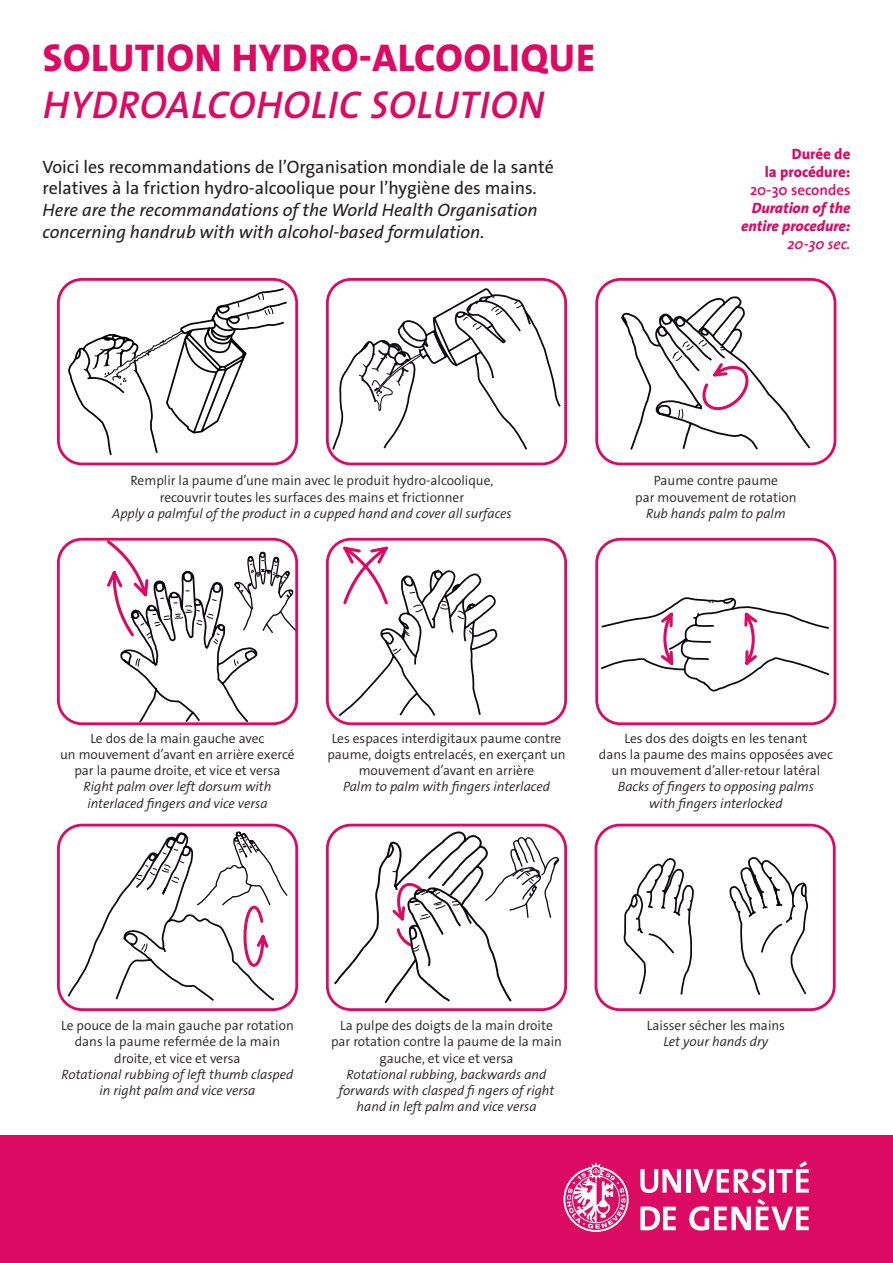
<style>
.page{position:relative;width:893px;height:1263px;background:#fff}
.page>*{position:absolute;margin:0;border:0;box-sizing:border-box;transform-origin:0 0}
.t1{font:800 39px "The Sans Os F";letter-spacing:.02em;color:#db0a62}
.t2{font:italic 600 39px "The Sans Os F";letter-spacing:.02em;color:#db0a62}
.t3{font:18px/21.6px "The Sans Os F";color:#231f20}
.t4{font:italic 18px/21.6px "The Sans Os F";color:#231f20}
.t5{font:italic 800 15px/18px "The Sans Os F";color:#db0a62;text-align:right}
.t6{font:800 15px/18px "The Sans Os F";color:#db0a62;text-align:right}
.t7{font:300 13.5px/16.2px "The Sans Os F";color:#231f20;text-align:center}
.t8{font:italic 300 13.5px/16.2px "The Sans Os F";color:#231f20;text-align:center}
.s1{font-weight:600}
</style>
<div class="page">
<div style="left:326px;top:278px;width:241px;height:187px;border:3px solid #db0a62;border-radius:24px"></div>
<svg style="left:68px;top:278px;width:220px;height:188px"></svg>
<svg style="left:83px;top:293px;width:190px;height:93px"></svg>
<svg style="left:331px;top:287px;width:231px;height:165px"></svg>
<svg style="left:621px;top:296px;width:190px;height:154px"></svg>
<svg style="left:104px;top:537px;width:195px;height:188px"></svg>
<svg style="left:337px;top:544px;width:161px;height:174px"></svg>
<svg style="left:599px;top:620px;width:232px;height:106px"></svg>
<svg style="left:66px;top:582px;width:210px;height:421px"></svg>
<svg style="left:135px;top:848px;width:50px;height:105px"></svg>
<svg style="left:195px;top:824px;width:94px;height:144px"></svg>
<svg style="left:332px;top:828px;width:227px;height:177px"></svg>
<svg style="left:623px;top:597px;width:185px;height:398px"></svg>
<div style="left:326px;top:824px;width:241px;height:187px;border:3px solid #db0a62;border-radius:24px"></div>
<div style="left:595px;top:824px;width:241px;height:187px;border:3px solid #db0a62;border-radius:24px"></div>
<div style="left:57px;top:824px;width:241px;height:187px;border:3px solid #db0a62;border-radius:24px"></div>
<div style="left:57px;top:278px;width:241px;height:187px;border:3px solid #db0a62;border-radius:24px"></div>
<div style="left:57px;top:538px;width:241px;height:187px;border:3px solid #db0a62;border-radius:24px"></div>
<div style="left:326px;top:538px;width:241px;height:187px;border:3px solid #db0a62;border-radius:24px"></div>
<div style="left:595px;top:278px;width:241px;height:187px;border:3px solid #db0a62;border-radius:24px"></div>
<div style="left:595px;top:538px;width:241px;height:187px;border:3px solid #db0a62;border-radius:24px"></div>
<div style="left:0;top:1135px;width:893px;height:128px;background:#db0a62"></div>
<svg style="left:563px;top:1162px;width:66px;height:70px"></svg>
<svg style="left:640px;top:1169px;width:41px;height:24px"></svg>
<hr style="left:686px;top:1169px;width:4px;height:23px;background:#fff">
<svg style="left:693px;top:1169px;width:73px;height:24px"></svg>
<div style="left:769px;top:1169px;width:5px;height:23px;background:#fff"></div>
<svg style="left:777px;top:1161px;width:32px;height:31px"></svg>
<svg style="left:640px;top:1206px;width:36px;height:24px"></svg>
<svg style="left:689px;top:1199px;width:120px;height:31px"></svg>
<p class="t1" style="left:43px;top:33px;width:554px">SOLUTION HYDRO-ALCOOLIQUE</p>
<p class="t2" style="left:43px;top:80px;width:503px">HYDROALCOHOLIC SOLUTION</p>
<p class="t3" style="left:43px;top:156px;width:513px">Voici les recommandations de l’Organisation mondiale de la santé relatives à la friction hydro-alcoolique pour l’hygiène des mains.</p>
<p class="t4" style="left:43px;top:199px;width:497px">Here are the recommandations of the World Health Organisation concerning handrub with with alcohol-based formulation.</p>
<p class="t6" style="left:750px;top:145px;width:102px">Durée de<br>la procédure:<br><span class="s1">20-30 secondes</span></p>
<p class="t5" style="left:741px;top:199px;width:111px">Duration of the entire procedure:<br><span class="s1">20-30 sec.</span></p>
<p class="t7" style="left:131px;top:473px;width:364px">Remplir la paume d’une main avec le produit hydro-alcoolique, recouvrir toutes les surfaces des mains et frictionner</p>
<p class="t8" style="left:112px;top:505px;width:401px">Apply a palmful of the product in a cupped hand and cover all surfaces</p>
<p class="t7" style="left:635px;top:473px;width:163px">Paume contre paume<br>par mouvement de rotation</p>
<p class="t8" style="left:646px;top:505px;width:141px">Rub hands palm to palm</p>
<p class="t7" style="left:60px;top:730px;width:236px">Le dos de la main gauche avec<br>un mouvement d’avant en arrière exercé par la paume droite, et vice et versa</p>
<p class="t8" style="left:84px;top:779px;width:189px;text-align:left">Right palm over left dorsum with interlaced fingers and vice versa</p>
<p class="t7" style="left:327px;top:730px;width:240px">Les espaces interdigitaux paume contre paume, doigts entrelacés, en exerçant un mouvement d’avant en arrière</p>
<p class="t8" style="left:343px;top:779px;width:208px">Palm to palm with fingers interlaced</p>
<p class="t7" style="left:599px;top:730px;width:236px">Les dos des doigts en les tenant<br>dans la paume des mains opposées avec un mouvement d’aller-retour latéral</p>
<p class="t8" style="left:618px;top:779px;width:198px">Backs of fingers to opposing palms with fingers interlocked</p>
<p class="t7" style="left:61px;top:1017px;width:234px">Le pouce de la main gauche par rotation dans la paume refermée de la main droite, et vice et versa</p>
<p class="t8" style="left:62px;top:1066px;width:233px">Rotational rubbing of left thumb clasped in right palm and vice versa</p>
<p class="t7" style="left:331px;top:1017px;width:232px">La pulpe des doigts de la main droite par rotation contre la paume de la main gauche, et vice et versa</p>
<p class="t8" style="left:339px;top:1066px;width:217px">Rotational rubbing, backwards and forwards with clasped fi ngers of right hand in left palm and vice versa</p>
<p class="t7" style="left:647px;top:1017px;width:140px">Laisser sécher les mains</p>
<p class="t8" style="left:663px;top:1034px;width:106px">Let your hands dry</p>
</div>
